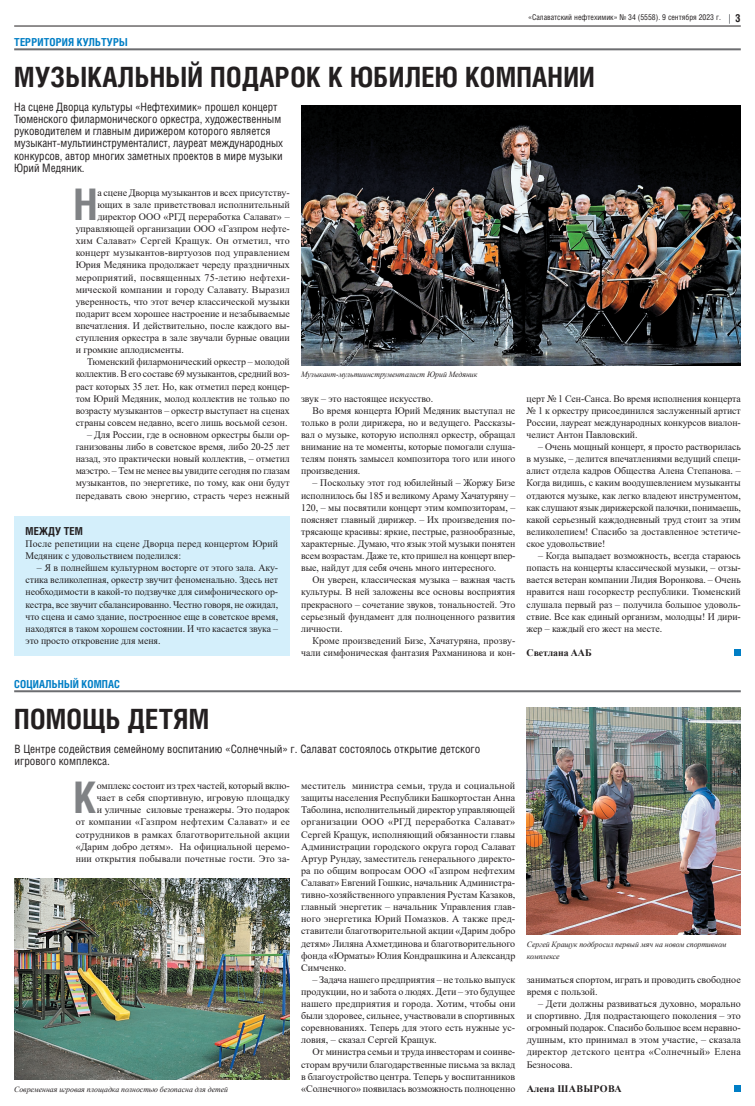
<style>
.page{position:relative;width:755px;height:1106px;background:#fff}
.page>*{position:absolute;margin:0;border:0;box-sizing:border-box;transform-origin:0 0}
.t1{font:700 43.5px "Helios Cond";color:#808285}
.t2{font:700 27.9px "Helios Cond";letter-spacing:.01em;color:#231f20}
.t3{font:11.5px/12.1px "Helios Cond";letter-spacing:-.005em;color:#231f20}
.t4{font:700 11px "Helios Cond";letter-spacing:.01em;color:#007ec5}
.t5{font:700 11px "Helios Cond";letter-spacing:.01em;color:#231f20}
.t6{font:10px/12.1px "Times New Roman";letter-spacing:-.005em;color:#231f20;text-align:justify}
.t7{font:10px "Times New Roman";letter-spacing:.02em;color:#231f20}
.t8{font:700 10px "Times New Roman";letter-spacing:.03em;color:#231f20}
.t9{font:700 10px "Times New Roman";letter-spacing:-.005em;color:#231f20}
.t10{font:italic 8px/12.1px "Times New Roman";letter-spacing:-.005em;color:#231f20}
.t11{font:8px "Helios Cond";color:#231f20}
</style>
<div class="page">
<hr style="left:14px;top:48px;width:726px;height:2px;background:#6c6d70">
<hr style="left:14px;top:26px;width:726px;height:1px;background:#231f20">
<hr style="left:14px;top:690px;width:726px;height:2px;background:#6c6d70">
<img style="left:14px;top:878px;width:275px;height:201px">
<img style="left:526px;top:707px;width:214px;height:227px">
<div style="left:14px;top:516px;width:275px;height:140px;background:#d4effb"></div>
<img style="left:301px;top:106px;width:439px;height:259px">
<div style="left:733px;top:1085px;width:7px;height:6px;background:#007ec5"></div>
<div style="left:733px;top:649px;width:7px;height:7px;background:#007ec5"></div>
<p class="t4" style="left:14px;top:35px;width:115px">ТЕРРИТОРИЯ КУЛЬТУРЫ</p>
<p class="t11" style="left:527px;top:12px;width:194px">«Салаватский нефтехимик» № 34 (5558). 9 сентября 2023 г.</p>
<p class="t5" style="left:734px;top:11px;width:7px">3</p>
<h2 class="t2" style="left:14px;top:58px;width:581px">МУЗЫКАЛЬНЫЙ ПОДАРОК К ЮБИЛЕЮ КОМПАНИИ</h2>
<p class="t3" style="left:14px;top:101px;width:270px">На сцене Дворца культуры «Нефтехимик» прошел концерт Тюменского филармонического оркестра, художественным руководителем и главным дирижером которого является музыкант-мультиинструменталист, лауреат международных конкурсов, автор многих заметных проектов в мире музыки Юрий Медяник.</p>
<h1 class="t1" style="left:73px;top:175px;width:26px">Н</h1>
<p class="t6" style="left:97px;top:186px;width:194px">а сцене Дворца музыкантов и всех присутству-</p>
<p class="t6" style="left:97px;top:198px;width:194px">ющих в зале приветствовал исполнительный</p>
<p class="t6" style="left:97px;top:210px;width:194px">директор ООО «РГД переработка Салават» –</p>
<p class="t6" style="left:76px;top:222px;width:215px">управляющей организации ООО «Газпром нефте-</p>
<p class="t7" style="left:76px;top:234px;width:215px">хим Салават» Сергей Кращук. Он отметил, что</p>
<p class="t6" style="left:76px;top:247px;width:215px">концерт музыкантов-виртуозов под управлением</p>
<p class="t6" style="left:76px;top:259px;width:215px">Юрия Медяника продолжает череду праздничных</p>
<p class="t7" style="left:76px;top:270px;width:215px">мероприятий, посвященных 75-летию нефтехи-</p>
<p class="t6" style="left:76px;top:283px;width:215px">мической компании и городу Салавату. Выразил</p>
<p class="t6" style="left:76px;top:295px;width:215px">уверенность, что этот вечер классической музыки</p>
<p class="t6" style="left:76px;top:307px;width:215px">подарит всем хорошее настроение и незабываемые</p>
<p class="t6" style="left:76px;top:319px;width:215px">впечатления. И действительно, после каждого вы-</p>
<p class="t6" style="left:76px;top:331px;width:215px">ступления оркестра в зале звучали бурные овации</p>
<p class="t6" style="left:76px;top:343px;width:110px">и громкие аплодисменты.</p>
<p class="t6" style="left:87px;top:355px;width:204px">Тюменский филармонический оркестр – молодой</p>
<p class="t6" style="left:76px;top:368px;width:215px">коллектив. В его составе 69 музыкантов, средний воз-</p>
<p class="t6" style="left:76px;top:380px;width:215px">раст которых 35 лет. Но, как отметил перед концер-</p>
<p class="t6" style="left:76px;top:392px;width:215px">том Юрий Медяник, молод коллектив не только по</p>
<p class="t6" style="left:76px;top:404px;width:215px">возрасту музыкантов – оркестр выступает на сценах</p>
<p class="t6" style="left:76px;top:416px;width:213px">страны совсем недавно, всего лишь восьмой сезон.</p>
<p class="t6" style="left:76px;top:428px;width:215px;text-indent:11px">– Для России, где в основном оркестры были ор&shy;ганизованы либо в советское время, либо 20-25 лет назад, это практически новый коллектив, – отметил маэстро. – Тем не менее вы увидите сегодня по глазам музыкантов, по энергетике, по тому, как они будут передавать свою энергию, страсть через нежный</p>
<p class="t5" style="left:26px;top:523px;width:59px">МЕЖДУ ТЕМ</p>
<p class="t6" style="left:26px;top:537px;width:254px">После репетиции на сцене Дворца перед концертом Юрий<br>Медяник с удовольствием поделился:</p>
<p class="t6" style="left:26px;top:561px;width:254px;text-indent:11px">– Я в полнейшем культурном восторге от этого зала. Аку&shy;стика великолепная, оркестр звучит феноменально. Здесь нет необходимости в какой-то подзвучке для симфонического ор&shy;кестра, все звучит сбалансированно. Честно говоря, не ожидал, что сцена и само здание, построенное еще в советское время, находятся в таком хорошем состоянии. И что касается звука – это просто откровение для меня.</p>
<p class="t4" style="left:14px;top:676px;width:107px">СОЦИАЛЬНЫЙ КОМПАС</p>
<p class="t10" style="left:301px;top:368px;width:178px">Музыкант-мультиинструменталист Юрий Медяник</p>
<p class="t6" style="left:301px;top:392px;width:133px">звук – это настоящее искусство.</p>
<p class="t6" style="left:312px;top:404px;width:204px">Во время концерта Юрий Медяник выступал не</p>
<p class="t6" style="left:301px;top:416px;width:215px">только в роли дирижера, но и ведущего. Рассказы-</p>
<p class="t6" style="left:301px;top:428px;width:215px">вал о музыке, которую исполнял оркестр, обращал</p>
<p class="t6" style="left:301px;top:440px;width:215px">внимание на те моменты, которые помогали слуша-</p>
<p class="t6" style="left:301px;top:452px;width:215px">телям понять замысел композитора того или иного</p>
<p class="t6" style="left:301px;top:464px;width:61px">произведения.</p>
<p class="t6" style="left:301px;top:477px;width:215px;text-indent:11px">– Поскольку этот год юбилейный – Жоржу Бизе исполнилось бы 185 и великому Араму Хачатуряну – 120, – мы посвятили концерт этим композиторам, – поясняет главный дирижер. – Их произведения по&shy;трясающе красивы: яркие, пестрые, разнообразные, характерные. Думаю, что язык этой музыки понятен всем возрастам. Даже те, кто пришел на концерт впер&shy;вые, найдут для себя очень много интересного.</p>
<p class="t6" style="left:301px;top:573px;width:215px;text-indent:11px">Он уверен, классическая музыка – важная часть культуры. В ней заложены все основы восприятия прекрасного – сочетание звуков, тональностей. Это серьезный фундамент для полноценного развития личности.</p>
<p class="t6" style="left:301px;top:634px;width:215px;text-align:right">Кроме произведений Бизе, Хачатуряна, прозву&shy;чали симфоническая фантазия Рахманинова и кон-</p>
<h2 class="t2" style="left:14px;top:699px;width:196px">ПОМОЩЬ ДЕТЯМ</h2>
<p class="t3" style="left:14px;top:742px;width:467px">В Центре содействия семейному воспитанию «Солнечный» г. Салават состоялось открытие детского игрового комплекса.</p>
<h1 class="t1" style="left:73px;top:768px;width:25px">К</h1>
<p class="t6" style="left:76px;top:779px;width:215px;text-align:right">омплекс состоит из трех частей, который вклю-<br>чает в себя спортивную, игровую площадку<br>и уличные силовые тренажеры. Это подарок<br>от компании «Газпром нефтехим Салават» и ее сотрудников в рамках благотворительной акции «Дарим добро детям». На официальной церемо&shy;нии открытия побывали почетные гости. Это за-</p>
<p class="t6" style="left:301px;top:779px;width:215px">меститель министра семьи, труда и социальной защиты населения Республики Башкортостан Анна Таболина, исполнительный директор управляющей организации ООО «РГД переработка Салават» Сергей Кращук, исполняющий обязанности главы Администрации городского округа город Салават Артур Рундау, заместитель генерального директо&shy;ра по общим вопросам ООО «Газпром нефтехим Салават» Евгений Гошкис, начальник Администра&shy;тивно-хозяйственного управления Рустам Казаков, главный энергетик – начальник Управления глав&shy;ного энергетика Юрий Помазков. А также пред&shy;ставители благотворительной акции «Дарим добро детям» Лиляна Ахметдинова и благотворительного фонда «Юрматы» Юлия Кондрашкина и Александр Симченко.</p>
<p class="t6" style="left:301px;top:973px;width:215px;text-indent:11px">– Задача нашего предприятия – не только выпуск продукции, но и забота о людях. Дети – это будущее нашего предприятия и города. Хотим, чтобы они были здоровее, сильнее, участвовали в спортивных соревнованиях. Теперь для этого есть нужные ус&shy;ловия, – сказал Сергей Кращук.</p>
<p class="t6" style="left:301px;top:1045px;width:215px;text-indent:11px">От министра семьи и труда инвесторам и соинве&shy;сторам вручили благодарственные письма за вклад в благоустройство центра. Теперь у воспитанников «Солнечного» появилась возможность полноценно</p>
<p class="t10" style="left:14px;top:1083px;width:215px">Современная игровая площадка полностью безопасна для детей</p>
<p class="t6" style="left:526px;top:392px;width:215px">церт № 1 Сен-Санса. Во время исполнения концерта № 1 к оркестру присоединился заслуженный артист России, лауреат международных конкурсов виалон&shy;челист Антон Павловский.</p>
<p class="t6" style="left:526px;top:440px;width:215px;text-indent:11px">– Очень мощный концерт, я просто растворилась в музыке, – делится впечатлениями ведущий специ&shy;алист отдела кадров Общества Алена Степанова. – Когда видишь, с каким воодушевлением музыканты отдаются музыке, как легко владеют инструментом, как слушают язык дирижерской палочки, понимаешь, какой серьезный каждодневный труд стоит за этим великолепием! Спасибо за доставленное эстетиче&shy;ское удовольствие!</p>
<p class="t6" style="left:526px;top:549px;width:215px;text-indent:11px">– Когда выпадает возможность, всегда стараюсь попасть на концерты классической музыки, – отзы&shy;вается ветеран компании Лидия Воронкова. – Очень нравится наш госоркестр республики. Тюменский слушала первый раз – получила большое удоволь&shy;ствие. Все как единый организм, молодцы! И дири&shy;жер – каждый его жест на месте.</p>
<p class="t9" style="left:526px;top:645px;width:66px">Светлана ААБ</p>
<p class="t10" style="left:526px;top:937px;width:201px">Сергей Кращук подбросил первый мяч на новом спортивном комплексе</p>
<p class="t6" style="left:526px;top:973px;width:215px">заниматься спортом, играть и проводить свободное время с пользой.</p>
<p class="t6" style="left:526px;top:997px;width:215px;text-indent:11px">– Дети должны развиваться духовно, морально и спортивно. Для подрастающего поколения – это огромный подарок. Спасибо большое всем неравно&shy;душным, кто принимал в этом участие, – сказала директор детского центра «Солнечный» Елена Безносова.</p>
<p class="t8" style="left:526px;top:1081px;width:96px">Алена ШАВЫРОВА</p>
</div>
